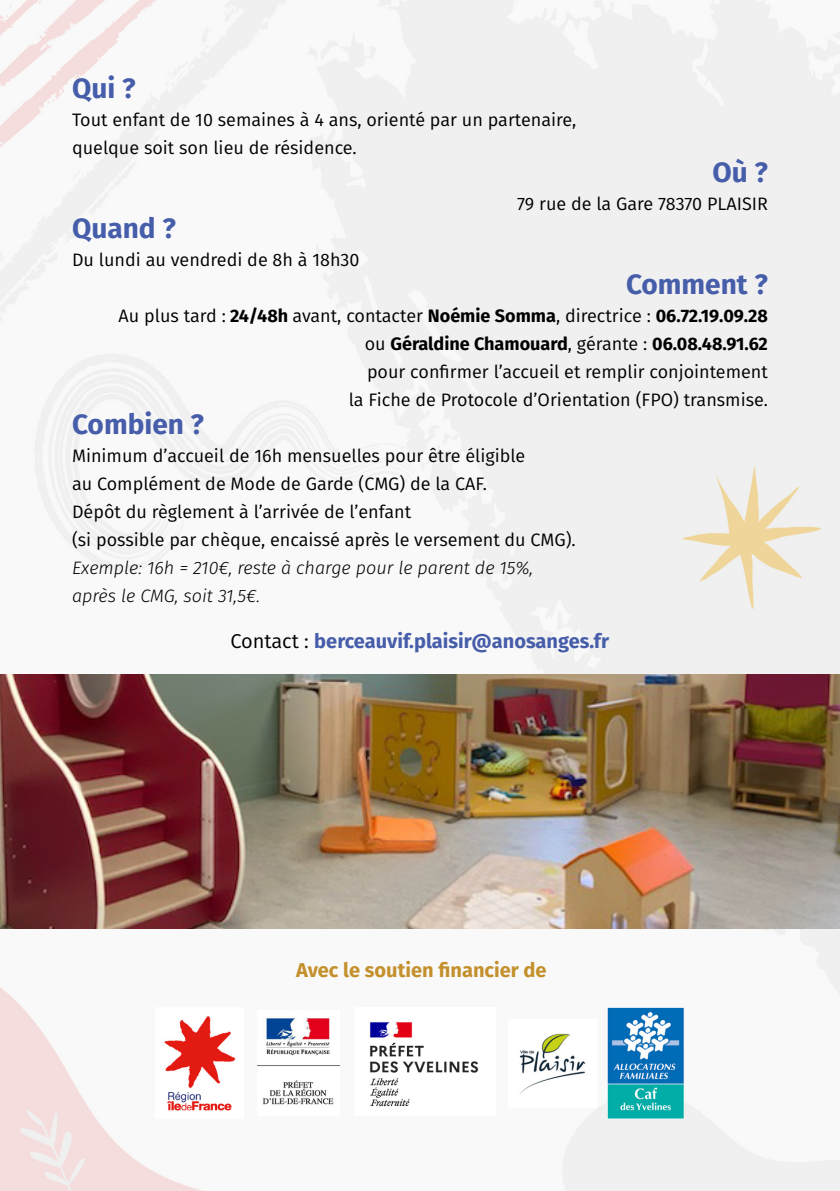
<style>
.page{position:relative;width:840px;height:1191px;background:#fff}
.page>*{position:absolute;margin:0;border:0;box-sizing:border-box;transform-origin:0 0}
.t1{font:700 28px "Fira Sans";color:#465daa}
.t2{font:700 20px "Fira Sans";color:#465daa}
.t3{font:700 20px "Fira Sans";color:#c3902c}
.t4{font:18px/28px "Fira Sans";color:#000}
.t5{font:italic 300 18px/28px "Fira Sans";color:#000}
.s1{font-weight:700}
.s2{font-weight:400;color:#000}
</style>
<div class="page">
<img style="left:0;top:0;width:839px;height:1191px">
<img style="left:607px;top:1007px;width:76px;height:112px">
<img style="left:257px;top:1010px;width:82px;height:105px">
<img style="left:355px;top:1007px;width:140px;height:108px">
<img style="left:508px;top:1019px;width:88px;height:88px">
<img style="left:155px;top:1007px;width:88px;height:112px">
<img style="left:0;top:675px;width:839px;height:254px">
<h1 class="t1" style="left:72px;top:65px;width:65px">Qui ?</h1>
<p class="t4" style="left:72px;top:105px;width:505px">Tout enfant de 10 semaines à 4 ans, orienté par un partenaire, quelque soit son lieu de résidence.</p>
<h1 class="t1" style="left:712px;top:149px;width:57px">Où ?</h1>
<p class="t4" style="left:517px;top:189px;width:252px">79 rue de la Gare 78370 PLAISIR</p>
<h1 class="t1" style="left:72px;top:205px;width:105px">Quand ?</h1>
<p class="t4" style="left:72px;top:245px;width:289px">Du lundi au vendredi de 8h à 18h30</p>
<h1 class="t1" style="left:625px;top:261px;width:143px">Comment ?</h1>
<p class="t4" style="left:118px;top:301px;width:650px;text-align:right">Au plus tard : <span class="s1">24/48h</span> avant, contacter <span class="s1">Noémie Somma</span>, directrice : <span class="s1">06.72.19.09.28 </span>ou <span class="s1">Géraldine Chamouard</span>, gérante : <span class="s1">06.08.48.91.62<br></span>pour confirmer l’accueil et remplir conjointement<br>la Fiche de Protocole d’Orientation (FPO) transmise.</p>
<h1 class="t1" style="left:72px;top:401px;width:133px">Combien ?</h1>
<p class="t4" style="left:72px;top:441px;width:505px">Minimum d’accueil de 16h mensuelles pour être éligible<br>au Complément de Mode de Garde (CMG) de la CAF.<br>Dépôt du règlement à l’arrivée de l’enfant<br>(si possible par chèque, encaissé après le versement du CMG).</p>
<p class="t5" style="left:72px;top:554px;width:462px">Exemple: 16h = 210€, reste à charge pour le parent de 15%, après le CMG, soit 31,5€.</p>
<p class="t2" style="left:230px;top:624px;width:380px"><span class="s2">Contact :</span> berceauvif.plaisir@anosanges.fr</p>
<p class="t3" style="left:296px;top:953px;width:252px">Avec le soutien financier de</p>
</div>
